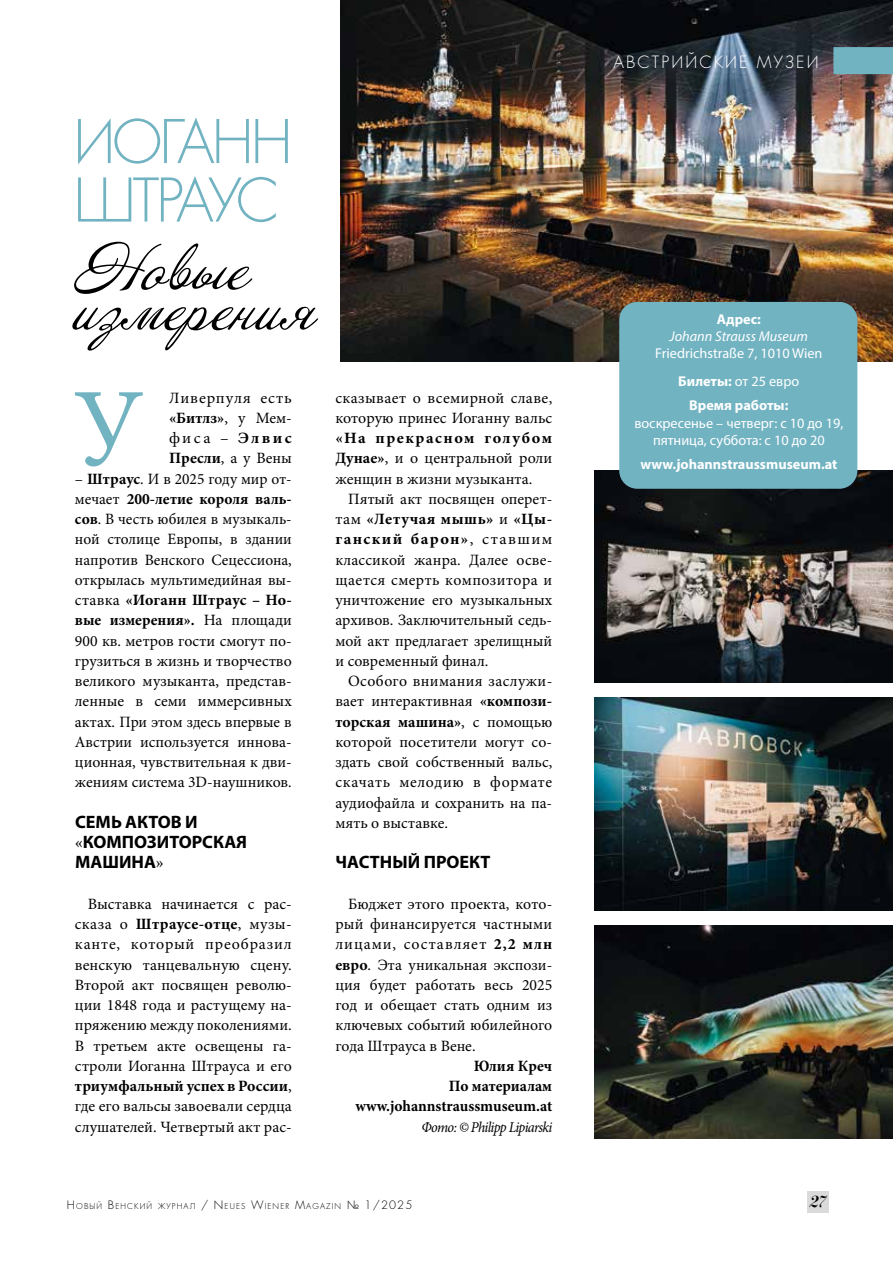
<style>
.page{position:relative;width:893px;height:1263px;background:#fff}
.page>*{position:absolute;margin:0;border:0;box-sizing:border-box;transform-origin:0 0}
.t1{font:109.2px "Minion Pro";color:#72b3c2}
.t2{font:58.5px/58.5px "Favorit Light C";letter-spacing:-.05em;color:#72b3c2}
.t3{font:55.5px/40.5px "Annabelle";color:#000}
.t4{font:700 18px/20.2px "Myriad Pro";color:#000}
.t5{font:16.5px "Favorit Light C";letter-spacing:.13em;color:#fff}
.t6{font:italic 16.5px "Paragon Nord C";color:#000}
.t7{font:15.75px/20.2px "Minion Pro";color:#000;text-align:justify}
.t8{font:700 15.75px/20.2px "Minion Pro";color:#000;text-align:right}
.t9{font:italic 15px "Minion Pro";letter-spacing:-.05em;color:#000;scale:.94 1}
.t10{font:14.25px/27.6px "Myriad Pro";color:#fff;text-align:center}
.t11{font:700 14.25px "Myriad Pro";color:#fff}
.t12{font:italic 14.25px "Myriad Pro";color:#fff}
.t13{font:7.8px "Favorit Light C";letter-spacing:.145em;color:#000}
.s1{font-weight:700}
.s2{font-family:"Minion Pro";font-weight:400}
.s3{font-size:11.25px}
</style>
<div class="page">
<div style="left:807px;top:1192px;width:21px;height:21px;background:#dadada"></div>
<img style="left:341px;top:0;width:552px;height:361px">
<div style="left:833px;top:47px;width:60px;height:27px;background:#72b3c2"></div>
<img style="left:594px;top:926px;width:299px;height:212px">
<img style="left:594px;top:698px;width:299px;height:212px">
<img style="left:594px;top:470px;width:299px;height:213px">
<div style="left:619px;top:302px;width:238px;height:187px;background:#72b3c2;border-radius:18px"></div>
<h2 class="t2" style="left:73px;top:112px;width:221px">ИОГАНН<br>ШТРАУС</h2>
<h3 class="t3" style="left:73px;top:252px;width:243px">Новые измерения</h3>
<h1 class="t1" style="left:73px;top:355px;width:73px">У</h1>
<p class="t7" style="left:169px;top:387px;width:124px">Ливерпуля есть <span class="s1">«Битлз»</span>, у Мем&shy;фиса – <span class="s1">Элвис Пресли</span>, а у Вены</p>
<p class="t7" style="left:75px;top:468px;width:218px">– <span class="s1">Штраус</span>. И в 2025 году мир от&shy;мечает <span class="s1">200-летие короля валь&shy;сов</span>. В честь юбилея в музыкаль&shy;ной столице Европы, в здании напротив Венского Сецессиона, открылась мультимедийная вы&shy;ставка <span class="s1">«Иоганн Штраус – Но&shy;вые измерения».</span> На площади 900 кв. метров гости смогут по&shy;грузиться в жизнь и творчество великого музыканта, представ&shy;ленные в семи иммерсивных актах. При этом здесь впервые в Австрии используется иннова&shy;ционная, чувствительная к дви&shy;жениям система 3D-наушников.</p>
<p class="t4" style="left:75px;top:811px;width:174px">СЕМЬ АКТОВ И <span class="s2">«</span>КОМПОЗИТОРСКАЯ<br>МАШИНА<span class="s2">»</span></p>
<p class="t7" style="left:75px;top:894px;width:218px;text-indent:13px">Выставка начинается с рас&shy;сказа о <span class="s1">Штраусе-отце</span>, музы&shy;канте, который преобразил венскую танцевальную сцену.<br>Второй акт посвящен револю&shy;ции 1848 года и растущему на&shy;пряжению между поколениями.<br>В третьем акте освещены га&shy;строли Иоганна Штрауса и его <span class="s1">триумфальный успех в России</span>, где его вальсы завоевали сердца слушателей. Четвертый акт рас-</p>
<p class="t7" style="left:335px;top:387px;width:218px">сказывает о всемирной славе, которую принес Иоганну вальс</p>
<p class="t7" style="left:335px;top:428px;width:218px"><span class="s1">«На прекрасном голубом Дунае»</span>, и о центральной роли женщин в жизни музыканта.</p>
<p class="t7" style="left:335px;top:489px;width:218px;text-indent:13px">Пятый акт посвящен оперет&shy;там <span class="s1">«Летучая мышь»</span> и <span class="s1">«Цы&shy;ганский барон»</span>, ставшим классикой жанра. Далее осве&shy;щается смерть композитора и уничтожение его музыкальных архивов. Заключительный седь&shy;мой акт предлагает зрелищный и современный финал.</p>
<p class="t7" style="left:335px;top:671px;width:218px;text-indent:13px">Особого внимания заслужи&shy;вает интерактивная <span class="s1">«компози&shy;торская машина»</span>, с помощью которой посетители могут со&shy;здать свой собственный вальс, скачать мелодию в формате аудиофайла и сохранить на па&shy;мять о выставке.</p>
<p class="t4" style="left:336px;top:851px;width:156px">ЧАСТНЫЙ ПРОЕКТ</p>
<p class="t7" style="left:335px;top:894px;width:218px;text-indent:13px">Бюджет этого проекта, кото&shy;рый финансируется частными лицами, составляет <span class="s1">2,2 млн евро</span>. Эта уникальная экспози&shy;ция будет работать весь 2025 год и обещает стать одним из ключевых событий юбилейного года Штрауса в Вене.</p>
<p class="t8" style="left:355px;top:1055px;width:198px">Юлия Креч<br>По материалам www.johannstraussmuseum.at</p>
<p class="t9" style="left:421px;top:1116px;width:141px">Фото: © Philipp Lipiarski</p>
<p class="t5" style="left:613px;top:51px;width:207px">АВСТРИЙСКИЕ МУЗЕИ</p>
<p class="t11" style="left:717px;top:310px;width:46px">Адрес:</p>
<p class="t12" style="left:670px;top:328px;width:140px">Johann Strauss Museum</p>
<p class="t10" style="left:655px;top:339px;width:169px">Friedrichstraße 7, 1010 Wien<br><span class="s1">Билеты:</span> от 25 евро</p>
<p class="t11" style="left:689px;top:396px;width:101px">Время работы:</p>
<p class="t10" style="left:634px;top:414px;width:210px;line-height:17.1px">воскресенье – четверг: с 10 до 19, пятница, суббота: с 10 до 20</p>
<p class="t11" style="left:640px;top:455px;width:199px">www.johannstraussmuseum.at</p>
<p class="t13" style="left:67px;top:1201px;width:347px"><span class="s3">Н</span>ОВЫЙ <span class="s3">В</span>ЕНСКИЙ ЖУРНАЛ <span class="s3">/</span> <span class="s3">N</span>EUES <span class="s3">W</span>IEN ER <span class="s3">M</span>AGAZIN <span class="s3">№ 1/2025</span></p>
<p class="t6" style="left:808px;top:1192px;width:17px">27</p>
</div>
